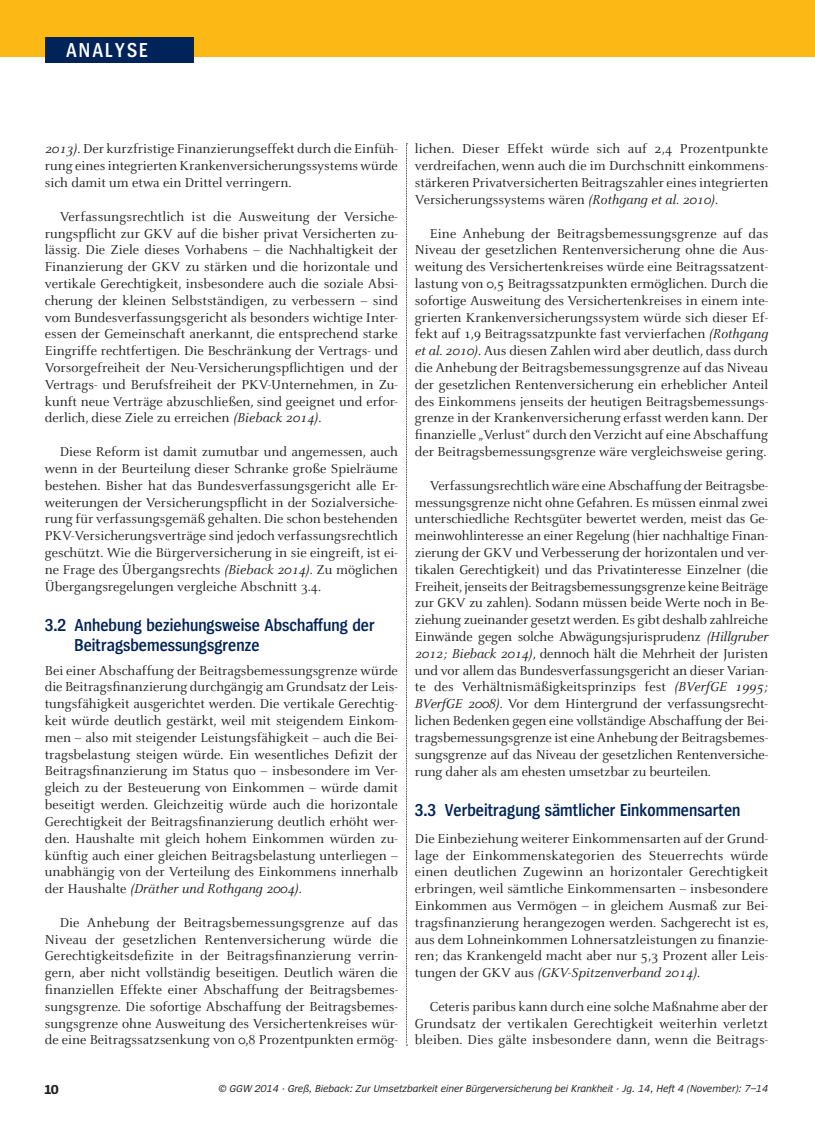
<style>
.page{position:relative;width:815px;height:1132px;background:#fff}
.page>*{position:absolute;margin:0;border:0;box-sizing:border-box;transform-origin:0 0}
.t1{font:600 21px "Spiegel Cd";letter-spacing:.1em;color:#fff}
.t2{font:600 18px/19.5px "Spiegel Cd";color:#002359}
.t3{font:14.25px/16.8px "Celeste";color:#231f20;text-align:justify}
.t4{font:700 13.5px "Spiegel";color:#231f20}
.t5{font:italic 10.5px "Spiegel";color:#231f20}
.s1{font-style:italic}
</style>
<div class="page">
<div style="left:0;top:0;width:810px;height:56px;background:#fcb814"></div>
<hr style="left:810px;top:0;width:4px;height:56px;background:#fcb814">
<div style="left:45px;top:37px;width:149px;height:26px;background:#002359"></div>
<svg style="left:406px;top:143px;width:1px;height:902px"></svg>
<h1 class="t1" style="left:66px;top:39px;width:83px">ANALYSE</h1>
<p class="t3" style="left:45px;top:141px;width:354px"><span class="s1">2013)</span>. Der kurzfristige Finanzierungseffekt durch die Einfüh&shy;rung eines integrierten Krankenversicherungssystems würde sich damit um etwa ein Drittel verringern.</p>
<p class="t3" style="left:45px;top:208px;width:354px;text-indent:15px">Verfassungsrechtlich ist die Ausweitung der Versiche&shy;rungspflicht zur GKV auf die bisher privat Versicherten zu&shy;lässig. Die Ziele dieses Vorhabens – die Nachhaltigkeit der Finanzierung der GKV zu stärken und die horizontale und vertikale Gerechtigkeit, insbesondere auch die soziale Absi&shy;cherung der kleinen Selbstständigen, zu verbessern – sind vom Bundesverfassungsgericht als besonders wichtige Inter&shy;essen der Gemeinschaft anerkannt, die entsprechend starke Eingriffe rechtfertigen. Die Beschränkung der Vertrags- und Vorsorgefreiheit der Neu-Versicherungspflichtigen und der Vertrags- und Berufsfreiheit der PKV-Unternehmen, in Zu&shy;kunft neue Verträge abzuschließen, sind geeignet und erfor&shy;derlich, diese Ziele zu erreichen <span class="s1">(Bieback 2014)</span>.</p>
<p class="t3" style="left:45px;top:443px;width:354px;text-indent:15px">Diese Reform ist damit zumutbar und angemessen, auch wenn in der Beurteilung dieser Schranke große Spielräume bestehen. Bisher hat das Bundesverfassungsgericht alle Er&shy;weiterungen der Versicherungspflicht in der Sozialversiche&shy;rung für verfassungsgemäß gehalten. Die schon bestehenden PKV-Versicherungsverträge sind jedoch verfassungsrechtlich geschützt. Wie die Bürgerversicherung in sie eingreift, ist ei&shy;ne Frage des Übergangsrechts <span class="s1">(Bieback 2014)</span>. Zu möglichen Übergangsregelungen vergleiche Abschnitt 3.4.</p>
<p class="t2" style="left:75px;top:616px;width:302px;text-indent:-30px">3.2 Anhebung beziehungsweise Abschaffung der<br>Beitragsbemessungsgrenze</p>
<p class="t3" style="left:45px;top:662px;width:354px">Bei einer Abschaffung der Beitragsbemessungsgrenze würde die Beitragsfinanzierung durchgängig am Grundsatz der Leis&shy;tungsfähigkeit ausgerichtet werden. Die vertikale Gerechtig&shy;keit würde deutlich gestärkt, weil mit steigendem Einkom&shy;men – also mit steigender Leistungsfähigkeit – auch die Bei&shy;tragsbelastung steigen würde. Ein wesentliches Defizit der Beitragsfinanzierung im Status quo – insbesondere im Ver&shy;gleich zu der Besteuerung von Einkommen – würde damit beseitigt werden. Gleichzeitig würde auch die horizontale Gerechtigkeit der Beitragsfinanzierung deutlich erhöht wer&shy;den. Haushalte mit gleich hohem Einkommen würden zu&shy;künftig auch einer gleichen Beitragsbelastung unterliegen – unabhängig von der Verteilung des Einkommens innerhalb der Haushalte <span class="s1">(Dräther und Rothgang 2004)</span>.</p>
<p class="t3" style="left:45px;top:914px;width:355px;text-indent:15px">Die Anhebung der Beitragsbemessungsgrenze auf das Niveau der gesetzlichen Rentenversicherung würde die Gerechtigkeitsdefizite in der Beitragsfinanzierung verrin&shy;gern, aber nicht vollständig beseitigen. Deutlich wären die finanziellen Effekte einer Abschaffung der Beitragsbemes&shy;sungsgrenze. Die sofortige Abschaffung der Beitragsbemes&shy;sungsgrenze ohne Ausweitung des Versichertenkreises wür&shy;de eine Beitragssatzsenkung von 0,8 Prozentpunkten ermög-</p>
<p class="t3" style="left:415px;top:141px;width:355px">lichen. Dieser Effekt würde sich auf 2,4 Prozentpunkte verdreifachen, wenn auch die im Durchschnitt einkommens&shy;stärkeren Privatversicherten Beitragszahler eines integrierten Versicherungssystems wären <span class="s1">(Rothgang et al. 2010)</span>.</p>
<p class="t3" style="left:415px;top:225px;width:355px;text-indent:15px">Eine Anhebung der Beitragsbemessungsgrenze auf das Niveau der gesetzlichen Rentenversicherung ohne die Aus&shy;weitung des Versichertenkreises würde eine Beitragssatzent&shy;lastung von 0,5 Beitragssatzpunkten ermöglichen. Durch die sofortige Ausweitung des Versichertenkreises in einem inte&shy;grierten Krankenversicherungssystem würde sich dieser Ef&shy;fekt auf 1,9 Beitragssatzpunkte fast vervierfachen <span class="s1">(Rothgang et al. 2010)</span>. Aus diesen Zahlen wird aber deutlich, dass durch die Anhebung der Beitragsbemessungsgrenze auf das Niveau der gesetzlichen Rentenversicherung ein erheblicher Anteil des Einkommens jenseits der heutigen Beitragsbemessungs&shy;grenze in der Krankenversicherung erfasst werden kann. Der finanzielle „Verlust“ durch den Verzicht auf eine Abschaffung der Beitragsbemessungsgrenze wäre vergleichsweise gering.</p>
<p class="t3" style="left:415px;top:477px;width:355px;text-indent:15px">Verfassungsrechtlich wäre eine Abschaffung der Beitragsbe&shy;messungsgrenze nicht ohne Gefahren. Es müssen einmal zwei unterschiedliche Rechtsgüter bewertet werden, meist das Ge&shy;meinwohlinteresse an einer Regelung (hier nachhaltige Finan&shy;zierung der GKV und Verbesserung der horizontalen und ver&shy;tikalen Gerechtigkeit) und das Privatinteresse Einzelner (die Freiheit, jenseits der Beitragsbemessungsgrenze keine Beiträge zur GKV zu zahlen). Sodann müssen beide Werte noch in Be&shy;ziehung zueinander gesetzt werden. Es gibt deshalb zahlreiche Einwände gegen solche Abwägungsjurisprudenz <span class="s1">(Hillgruber 2012; Bieback 2014)</span>, dennoch hält die Mehrheit der Juristen und vor allem das Bundesverfassungsgericht an dieser Varian&shy;te des Verhältnismäßigkeitsprinzips fest <span class="s1">(BVerfGE 1995; BVerfGE 2008)</span>. Vor dem Hintergrund der verfassungsrecht&shy;lichen Bedenken gegen eine vollständige Abschaffung der Bei&shy;tragsbemessungsgrenze ist eine Anhebung der Beitragsbemes&shy;sungsgrenze auf das Niveau der gesetzlichen Rentenversiche&shy;rung daher als am ehesten umsetzbar zu beurteilen.</p>
<p class="t2" style="left:415px;top:801px;width:327px">3.3 Verbeitragung sämtlicher Einkommensarten</p>
<p class="t3" style="left:415px;top:830px;width:355px">Die Einbeziehung weiterer Einkommensarten auf der Grund&shy;lage der Einkommenskategorien des Steuerrechts würde einen deutlichen Zugewinn an horizontaler Gerechtigkeit erbringen, weil sämtliche Einkommensarten – insbesondere Einkommen aus Vermögen – in gleichem Ausmaß zur Bei&shy;tragsfinanzierung herangezogen werden. Sachgerecht ist es, aus dem Lohneinkommen Lohnersatzleistungen zu finanzie&shy;ren; das Krankengeld macht aber nur 5,3 Prozent aller Leis&shy;tungen der GKV aus <span class="s1">(GKV-Spitzenverband 2014)</span>.</p>
<p class="t3" style="left:415px;top:998px;width:354px;text-indent:15px">Ceteris paribus kann durch eine solche Maßnahme aber der Grundsatz der vertikalen Gerechtigkeit weiterhin verletzt bleiben. Dies gälte insbesondere dann, wenn die Beitrags-</p>
<p class="t4" style="left:45px;top:1082px;width:16px">10</p>
<p class="t5" style="left:218px;top:1082px;width:551px">© GGW 2014 · Greß, Bieback: Zur Umsetzbarkeit einer Bürgerversicherung bei Krankheit · Jg. 14, Heft 4 (November): 7–14</p>
</div>
